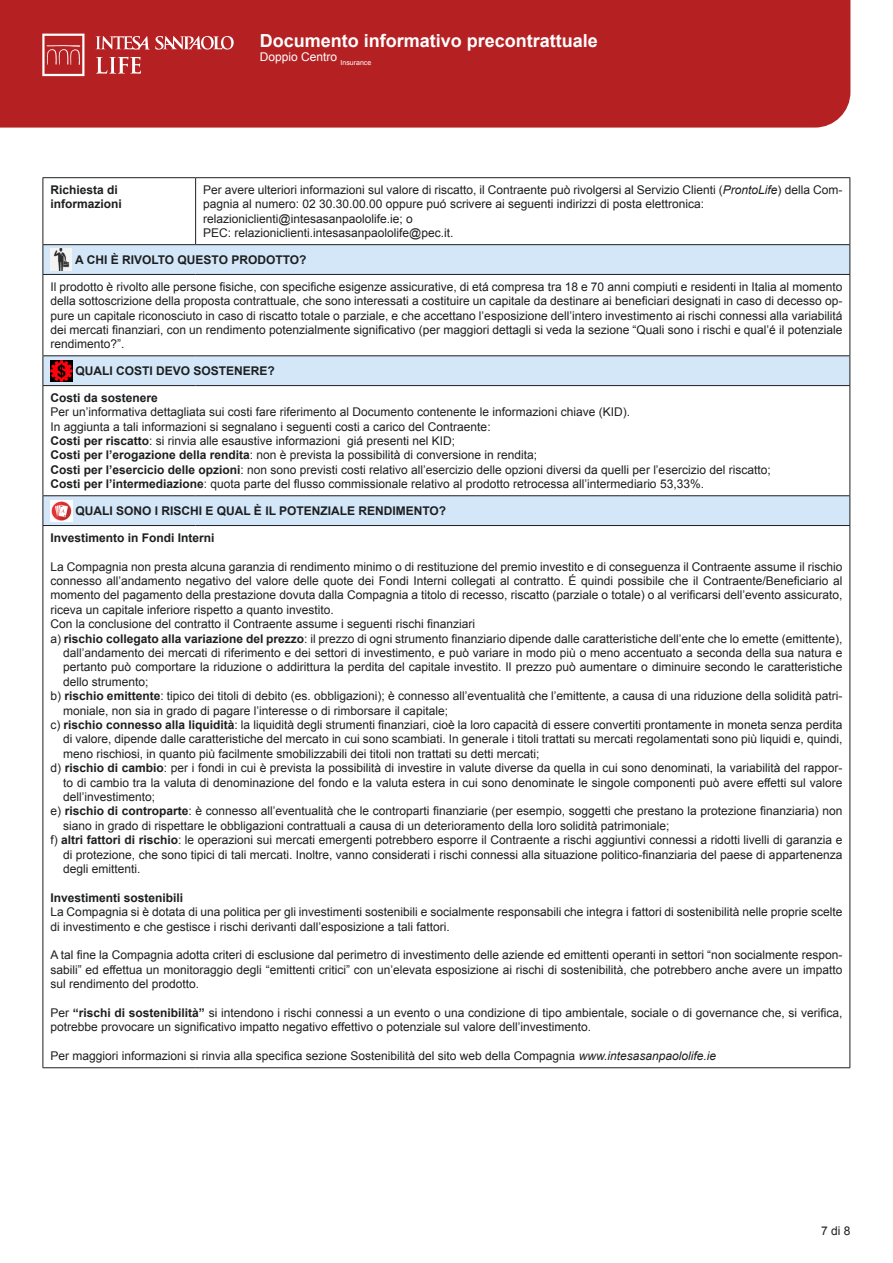
<style>
.page{position:relative;width:893px;height:1263px;background:#fff}
.page>*{position:absolute;margin:0;border:0;box-sizing:border-box;transform-origin:0 0}
.t1{font:18px "Arial Bold MT2";color:#fff}
.t2{font:12px/14.4px "Arial";color:#1d1e1f}
.t3{font:12px/14.4px "Arial MT2";color:#1d1e1f}
.t4{font:700 12px/14.4px "Arial";color:#1d1e1f}
.t5{font:12px "Arial MT3";color:#fff}
.s1{font-style:italic}
.s2{font-family:"Arial MT2"}
.s3{font-family:"Arial";font-weight:700}
.s4{font-weight:700}
</style>
<div class="page">
<div style="left:0;top:0;width:850px;height:128px;background:#b52123"></div>
<svg style="left:42px;top:34px;width:192px;height:42px;background:#c14648"></svg>
<svg style="left:44px;top:245px;width:805px;height:280px"></svg>
<hr style="left:43px;top:177px;width:153px;height:1px;background:#1d1e1f">
<hr style="left:43px;top:178px;width:1px;height:66px;background:#1d1e1f">
<hr style="left:196px;top:177px;width:654px;height:1px;background:#1d1e1f">
<hr style="left:195px;top:178px;width:1px;height:66px;background:#1d1e1f">
<hr style="left:849px;top:178px;width:1px;height:66px;background:#1d1e1f">
<hr style="left:43px;top:244px;width:153px;height:1px;background:#1d1e1f">
<svg style="left:43px;top:245px;width:1px;height:29px"></svg>
<hr style="left:196px;top:244px;width:654px;height:1px;background:#1d1e1f">
<svg style="left:849px;top:245px;width:1px;height:29px"></svg>
<hr style="left:43px;top:274px;width:153px;height:1px;background:#1d1e1f">
<hr style="left:43px;top:275px;width:1px;height:80px;background:#1d1e1f">
<hr style="left:196px;top:274px;width:654px;height:1px;background:#1d1e1f">
<hr style="left:849px;top:275px;width:1px;height:80px;background:#1d1e1f">
<hr style="left:43px;top:355px;width:153px;height:1px;background:#1d1e1f">
<svg style="left:43px;top:356px;width:1px;height:29px"></svg>
<hr style="left:196px;top:355px;width:654px;height:1px;background:#1d1e1f">
<svg style="left:849px;top:356px;width:1px;height:29px"></svg>
<hr style="left:43px;top:385px;width:153px;height:1px;background:#1d1e1f">
<hr style="left:43px;top:386px;width:1px;height:109px;background:#1d1e1f">
<hr style="left:196px;top:385px;width:654px;height:1px;background:#1d1e1f">
<hr style="left:849px;top:386px;width:1px;height:109px;background:#1d1e1f">
<hr style="left:43px;top:495px;width:153px;height:1px;background:#1d1e1f">
<svg style="left:43px;top:496px;width:1px;height:29px"></svg>
<hr style="left:196px;top:495px;width:654px;height:1px;background:#1d1e1f">
<svg style="left:849px;top:496px;width:1px;height:29px"></svg>
<hr style="left:43px;top:525px;width:153px;height:1px;background:#1d1e1f">
<hr style="left:43px;top:526px;width:1px;height:541px;background:#1d1e1f">
<hr style="left:196px;top:525px;width:654px;height:1px;background:#1d1e1f">
<hr style="left:849px;top:526px;width:1px;height:541px;background:#1d1e1f">
<hr style="left:43px;top:1067px;width:153px;height:1px;background:#1d1e1f">
<hr style="left:196px;top:1067px;width:654px;height:1px;background:#1d1e1f">
<img style="left:50px;top:249px;width:22px;height:21px">
<img style="left:50px;top:360px;width:22px;height:21px">
<img style="left:50px;top:500px;width:22px;height:21px">
<h1 class="t1" style="left:260px;top:29px;width:340px">Documento informativo precontrattuale</h1>
<p class="t5" style="left:260px;top:49px;width:113px">Doppio Centro <sub>Insurance</sub></p>
<p class="t4" style="left:50px;top:183px;width:73px">Richiesta di informazioni</p>
<p class="t2" style="left:203px;top:183px;width:641px">Per avere ulteriori informazioni sul valore di riscatto, il Contraente può rivolgersi al Servizio Clienti (<span class="s1">ProntoLife</span><span class="s2">) della Com-</span></p>
<p class="t3" style="left:203px;top:197px;width:502px">pagnia al numero: 02 30.30.00.00 oppure puó scrivere ai seguenti indirizzi di posta elettronica:</p>
<p class="t2" style="left:203px;top:211px;width:252px">relazioniclienti@intesasanpaololife.ie; o<br>PEC: relazioniclienti.intesasanpaololife@pec.it.</p>
<p class="t4" style="left:75px;top:253px;width:233px">A CHI È RIVOLTO QUESTO PRODOTTO?</p>
<p class="t2" style="left:50px;top:279px;width:793px">Il prodotto è rivolto alle persone fisiche, con specifiche esigenze assicurative, di etá compresa tra 18 e 70 anni compiuti e residenti in Italia al momento della sottoscrizione della proposta contrattuale, che sono interessati a costituire un capitale da destinare ai beneficiari designati in caso di decesso op<span class="s2">-</span></p>
<p class="t3" style="left:50px;top:308px;width:793px">pure un capitale riconosciuto in caso di riscatto totale o parziale, e che accettano l’esposizione dell’intero investimento ai rischi connessi alla variabilitá</p>
<p class="t2" style="left:50px;top:323px;width:793px">dei mercati finanziari, con un rendimento potenzialmente significativo (per maggiori dettagli si veda la sezione “Quali sono i rischi e qual’é il potenziale rendimento?”.</p>
<p class="t4" style="left:75px;top:364px;width:201px">QUALI COSTI DEVO SOSTENERE?</p>
<p class="t4" style="left:50px;top:391px;width:109px">Costi da sostenere</p>
<p class="t3" style="left:50px;top:405px;width:581px">Per un’informativa dettagliata sui costi fare riferimento al Documento contenente le informazioni chiave (KID).<br>In aggiunta a tali informazioni si segnalano i seguenti costi a carico del Contraente:<br><span class="s3">Costi per riscatto</span>: si rinvia alle esaustive informazioni giá presenti nel KID;<br><span class="s3">Costi per l’erogazione della rendita</span>: non è prevista la possibilità di conversione in rendita;</p>
<p class="t2" style="left:50px;top:463px;width:722px"><span class="s4">Costi per l’esercicio delle opzioni</span>: non sono previsti costi relativo all’esercizio delle opzioni diversi da quelli per l’esercizio del riscatto;<br><span class="s4">Costi per l’intermediazione</span>: quota parte del flusso commissionale relativo al prodotto retrocessa all’intermediario 53,33%.</p>
<p class="t4" style="left:76px;top:504px;width:372px">QUALI SONO I RISCHI E QUAL È IL POTENZIALE RENDIMENTO?</p>
<p class="t4" style="left:50px;top:531px;width:166px">Investimento in Fondi Interni</p>
<p class="t3" style="left:50px;top:559px;width:793px">La Compagnia non presta alcuna garanzia di rendimento minimo o di restituzione del premio investito e di conseguenza il Contraente assume il rischio</p>
<p class="t2" style="left:50px;top:574px;width:793px">connesso all’andamento negativo del valore delle quote dei Fondi Interni collegati al contratto. É quindi possibile che il Contraente/Beneficiario al</p>
<p class="t2" style="left:50px;top:588px;width:793px">momento del pagamento della prestazione dovuta dalla Compagnia a titolo di recesso, riscatto (parziale o totale) o al verificarsi dell’evento assicurato,</p>
<p class="t2" style="left:50px;top:602px;width:285px">riceva un capitale inferiore rispetto a quanto investito.</p>
<p class="t2" style="left:50px;top:617px;width:426px">Con la conclusione del contratto il Contraente assume i seguenti rischi finanziari</p>
<p class="t2" style="left:50px;top:631px;width:793px"><span class="s2">a)</span> <span class="s4">rischio collegato alla variazione del prezzo</span>: il prezzo di ogni strumento finanziario dipende dalle caratteristiche dell’ente che lo emette (emittente),</p>
<p class="t2" style="left:63px;top:646px;width:781px">dall’andamento dei mercati di riferimento e dei settori di investimento, e può variare in modo più o meno accentuato a seconda della sua natura e</p>
<p class="t2" style="left:63px;top:660px;width:781px">pertanto può comportare la riduzione o addirittura la perdita del capitale investito. Il prezzo può aumentare o diminuire secondo le caratteristiche</p>
<p class="t3" style="left:63px;top:674px;width:87px">dello strumento;</p>
<p class="t3" style="left:50px;top:689px;width:793px">b) <span class="s3">rischio emittente</span>: tipico dei titoli di debito (es. obbligazioni); è connesso all’eventualità che l’emittente, a causa di una riduzione della solidità patri-</p>
<p class="t3" style="left:63px;top:703px;width:386px">moniale, non sia in grado di pagare l’interesse o di rimborsare il capitale;</p>
<p class="t2" style="left:50px;top:718px;width:793px"><span class="s2">c)</span> <span class="s4">rischio connesso alla liquidità</span>: la liquidità degli strumenti finanziari, cioè la loro capacità di essere convertiti prontamente in moneta senza perdita</p>
<p class="t2" style="left:63px;top:732px;width:781px">di valore, dipende dalle caratteristiche del mercato in cui sono scambiati. In generale i titoli trattati su mercati regolamentati sono più liquidi e, quindi,</p>
<p class="t2" style="left:63px;top:746px;width:478px">meno rischiosi, in quanto più facilmente smobilizzabili dei titoli non trattati su detti mercati;</p>
<p class="t2" style="left:50px;top:761px;width:793px"><span class="s2">d)</span> <span class="s4">rischio di cambio</span>: per i fondi in cui è prevista la possibilità di investire in valute diverse da quella in cui sono denominati, la variabilità del rappor<span class="s2">-</span></p>
<p class="t2" style="left:63px;top:775px;width:781px">to di cambio tra la valuta di denominazione del fondo e la valuta estera in cui sono denominate le singole componenti può avere effetti sul valore</p>
<p class="t3" style="left:63px;top:790px;width:94px">dell’investimento;</p>
<p class="t2" style="left:50px;top:804px;width:793px"><span class="s2">e)</span> <span class="s4">rischio di controparte</span>: è connesso all’eventualità che le controparti finanziarie (per esempio, soggetti che prestano la protezione finanziaria) non</p>
<p class="t3" style="left:50px;top:818px;width:793px;text-indent:13px">siano in grado di rispettare le obbligazioni contrattuali a causa di un deterioramento della loro solidità patrimoniale;<br>f) <span class="s3">altri fattori di rischio</span>: le operazioni sui mercati emergenti potrebbero esporre il Contraente a rischi aggiuntivi connessi a ridotti livelli di garanzia e</p>
<p class="t2" style="left:63px;top:847px;width:781px">di protezione, che sono tipici di tali mercati. Inoltre, vanno considerati i rischi connessi alla situazione politico-finanziaria del paese di appartenenza</p>
<p class="t3" style="left:63px;top:862px;width:79px">degli emittenti.</p>
<p class="t4" style="left:50px;top:891px;width:134px">Investimenti sostenibili</p>
<p class="t3" style="left:50px;top:905px;width:793px">La Compagnia si è dotata di una politica per gli investimenti sostenibili e socialmente responsabili che integra i fattori di sostenibilità nelle proprie scelte di investimento e che gestisce i rischi derivanti dall’esposizione a tali fattori.</p>
<p class="t2" style="left:50px;top:948px;width:793px">A tal fine la Compagnia adotta criteri di esclusione dal perimetro di investimento delle aziende ed emittenti operanti in settori “non socialmente respon<span class="s2">-</span></p>
<p class="t3" style="left:50px;top:962px;width:793px">sabili” ed effettua un monitoraggio degli “emittenti critici” con un’elevata esposizione ai rischi di sostenibilità, che potrebbero anche avere un impatto sul rendimento del prodotto.</p>
<p class="t2" style="left:50px;top:1006px;width:793px"><span class="s2">Per</span> <span class="s4">“rischi di sostenibilità”</span> si intendono i rischi connessi a un evento o una condizione di tipo ambientale, sociale o di governance che, si verifica, potrebbe provocare un significativo impatto negativo effettivo o potenziale sul valore dell’investimento.</p>
<p class="t2" style="left:50px;top:1049px;width:667px">Per maggiori informazioni si rinvia alla specifica sezione Sostenibilità del sito web della Compagnia <span class="s1">www.intesasanpaololife.ie</span></p>
<p class="t3" style="left:821px;top:1224px;width:31px">7 di 8</p>
</div>
